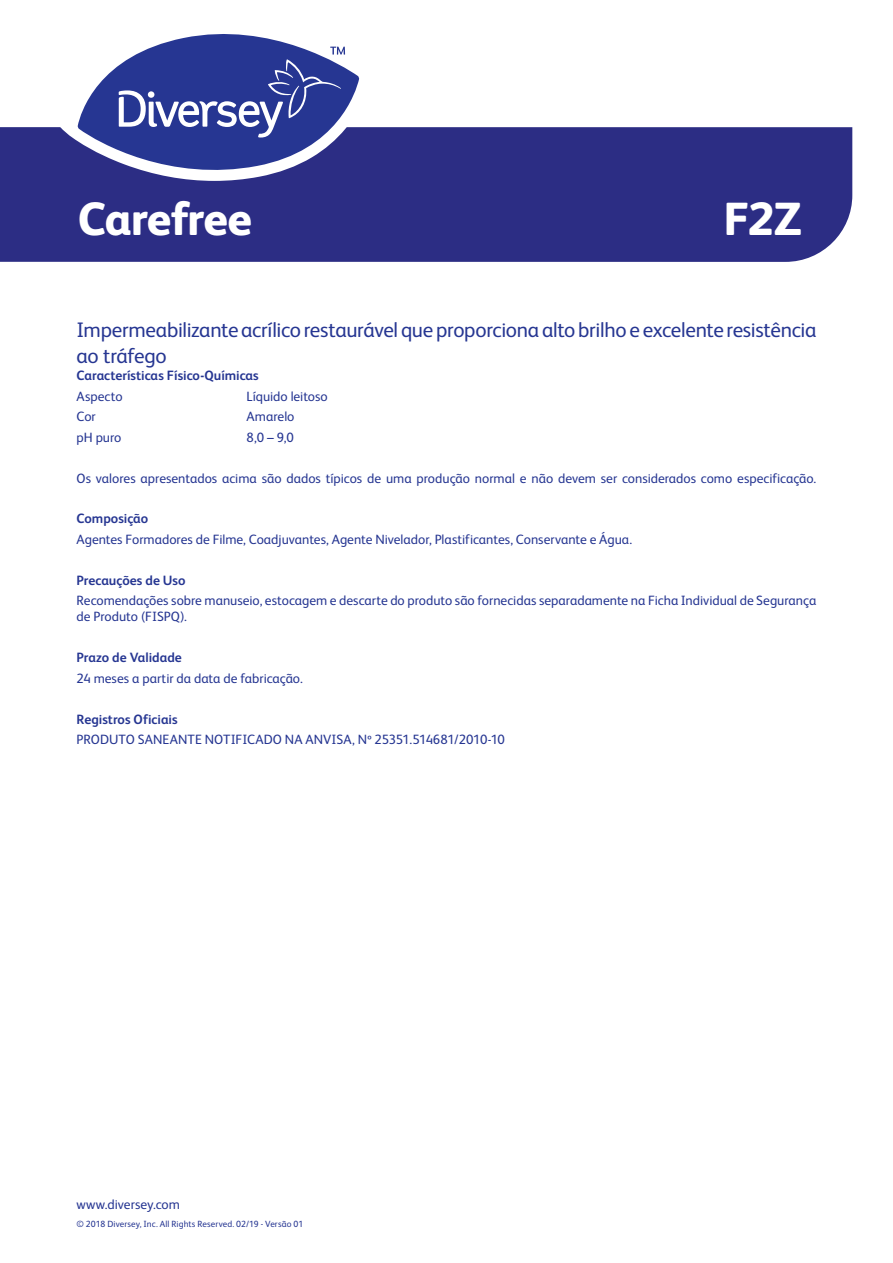
<style>
.page{position:relative;width:893px;height:1263px;background:#fff}
.page>*{position:absolute;margin:0;border:0;box-sizing:border-box;transform-origin:0 0}
.t1{font:800 46.5px "FS Albert Pro";letter-spacing:-.02em;color:#fff}
.Product_Description{font:21px/25.2px "FS Albert Pro";letter-spacing:-.015em;color:#263692}
.Maintext{font:13.5px/16.2px "FS Albert Pro";color:#263692}
.Maintext-2{font:700 13.5px "FS Albert Pro";letter-spacing:-.005em;color:#263692}
.Maintext_italic{font:700 13.5px "FS Albert Pro";letter-spacing:-.005em;color:#263692}
.t2{font:9px "FS Albert Pro";letter-spacing:.01em;color:#263692}
</style>
<div class="page">
<div style="left:0;top:127px;width:852px;height:135px;background:#2c2d84"></div>
<svg style="left:58px;top:78px;width:316px;height:103px"></svg>
<svg style="left:78px;top:34px;width:281px;height:148px"></svg>
<svg style="left:119px;top:47px;width:226px;height:91px;background:#4a58a4"></svg>
<p class="t1" style="left:78px;top:183px;width:176px">Carefree</p>
<p class="t1" style="left:723px;top:183px;width:80px">F2Z</p>
<p class="Product_Description" style="left:77px;top:316px;width:741px">Impermeabilizante acrílico restaurável que proporciona alto brilho e excelente resistência ao tráfego</p>
<p class="Maintext-2" style="left:77px;top:366px;width:184px">Características Físico-Químicas</p>
<p class="Maintext" style="left:77px;top:387px;width:48px">Aspecto</p>
<p class="Maintext" style="left:247px;top:387px;width:83px">Líquido leitoso</p>
<p class="Maintext" style="left:77px;top:407px;width:21px">Cor</p>
<p class="Maintext" style="left:247px;top:407px;width:49px">Amarelo</p>
<p class="Maintext" style="left:77px;top:428px;width:46px">pH puro</p>
<p class="Maintext" style="left:247px;top:428px;width:49px">8,0 – 9,0</p>
<p class="Maintext" style="left:77px;top:469px;width:741px">Os valores apresentados acima são dados típicos de uma produção normal e não devem ser considerados como especificação.</p>
<p class="Maintext_italic" style="left:77px;top:509px;width:73px">Composição</p>
<p class="Maintext" style="left:77px;top:530px;width:557px">Agentes Formadores de Filme, Coadjuvantes, Agente Nivelador, Plastificantes, Conservante e Água.</p>
<p class="Maintext-2" style="left:77px;top:571px;width:111px">Precauções de Uso</p>
<p class="Maintext" style="left:77px;top:591px;width:741px">Recomendações sobre manuseio, estocagem e descarte do produto são fornecidas separadamente na Ficha Individual de Segurança de Produto (FISPQ).</p>
<p class="Maintext-2" style="left:77px;top:648px;width:107px">Prazo de Validade</p>
<p class="Maintext" style="left:77px;top:669px;width:228px">24 meses a partir da data de fabricação.</p>
<p class="Maintext-2" style="left:77px;top:709px;width:103px">Registros Oficiais</p>
<p class="Maintext" style="left:77px;top:730px;width:430px">PRODUTO SANEANTE NOTIFICADO NA ANVISA, Nº 25351.514681/2010-10</p>
<p class="Maintext" style="left:77px;top:1195px;width:105px">www.diversey.com</p>
<p class="t2" style="left:77px;top:1217px;width:228px">© 2018 Diversey, Inc. All Rights Reserved. 02/19 - Versão 01</p>
</div>
